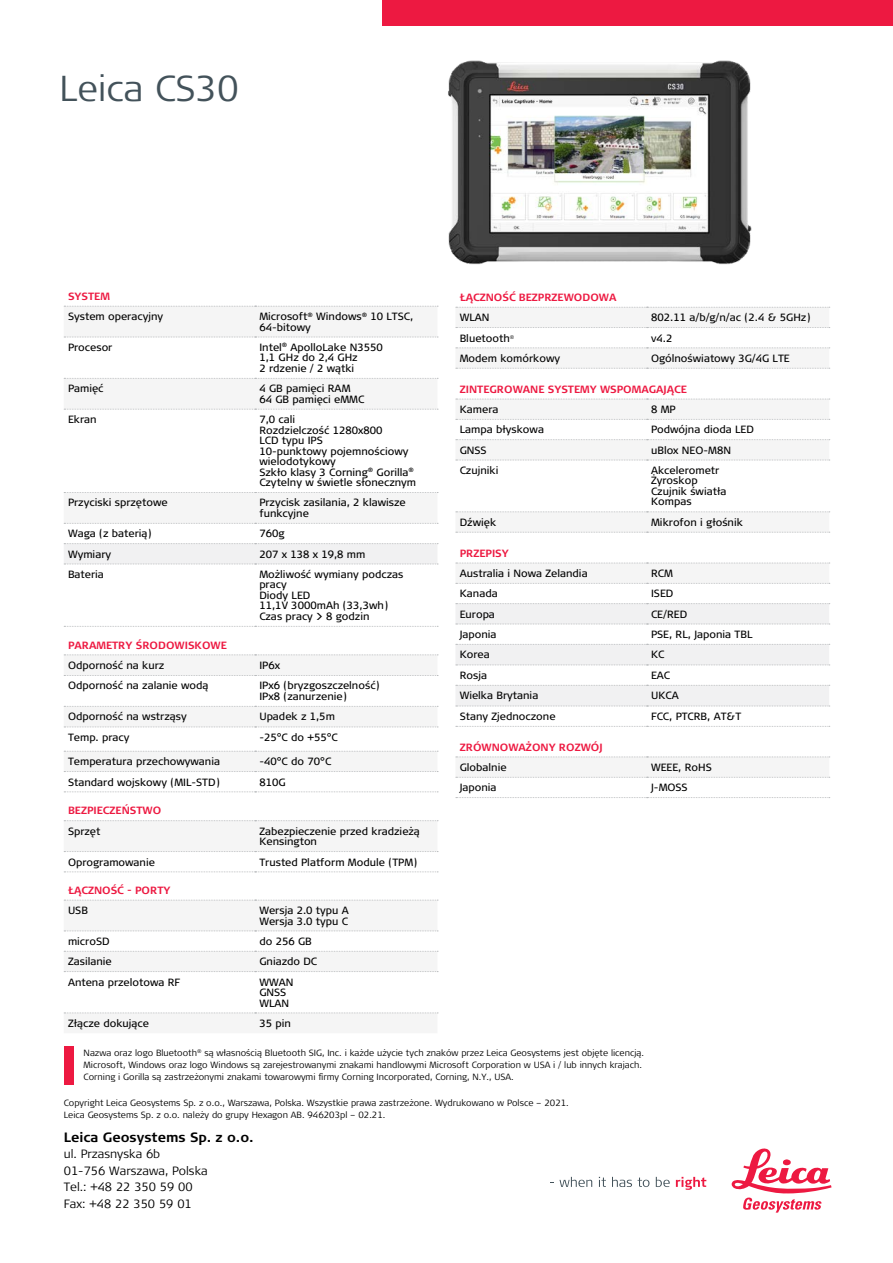
<style>
.page{position:relative;width:893px;height:1263px;background:#fff}
.page>*{position:absolute;margin:0;border:0;box-sizing:border-box;transform-origin:0 0}
.t1{font:300 36px "Signa Pro";color:#43525a}
.t2{font:700 13.5px "Signa Pro";color:#000}
.t3{font:300 12px/16.5px "Signa Pro";color:#000}
.t4{font:10.5px/10.5px "Signa Pro";color:#000}
.t5{font:700 10.5px "Signa Pro";color:#ed1941}
.t6{font:300 9px/12px "Signa Pro";color:#000}
</style>
<div class="page">
<svg style="left:559px;top:1177px;width:33px;height:10px"></svg>
<svg style="left:599px;top:1177px;width:7px;height:10px"></svg>
<svg style="left:612px;top:1177px;width:37px;height:10px"></svg>
<svg style="left:656px;top:1177px;width:14px;height:10px"></svg>
<svg style="left:676px;top:1177px;width:30px;height:13px"></svg>
<svg style="left:732px;top:1148px;width:99px;height:64px"></svg>
<div style="left:383px;top:0;width:510px;height:26px;background:#ed1941"></div>
<svg style="left:64px;top:377px;width:373px;height:574px"></svg>
<svg style="left:64px;top:306px;width:374px;height:1px"></svg>
<svg style="left:64px;top:626px;width:374px;height:1px"></svg>
<svg style="left:64px;top:654px;width:374px;height:1px"></svg>
<svg style="left:64px;top:675px;width:374px;height:1px"></svg>
<svg style="left:64px;top:706px;width:374px;height:1px"></svg>
<svg style="left:64px;top:726px;width:374px;height:1px"></svg>
<svg style="left:64px;top:751px;width:374px;height:1px"></svg>
<svg style="left:64px;top:337px;width:374px;height:1px"></svg>
<svg style="left:64px;top:378px;width:374px;height:1px"></svg>
<svg style="left:64px;top:409px;width:374px;height:1px"></svg>
<svg style="left:64px;top:492px;width:374px;height:1px"></svg>
<svg style="left:64px;top:523px;width:374px;height:1px"></svg>
<svg style="left:64px;top:543px;width:374px;height:22px"></svg>
<svg style="left:64px;top:930px;width:374px;height:1px"></svg>
<svg style="left:64px;top:820px;width:374px;height:1px"></svg>
<svg style="left:64px;top:900px;width:374px;height:1px"></svg>
<svg style="left:64px;top:771px;width:374px;height:1px"></svg>
<svg style="left:64px;top:851px;width:374px;height:1px"></svg>
<svg style="left:64px;top:951px;width:374px;height:1px"></svg>
<svg style="left:64px;top:791px;width:374px;height:1px"></svg>
<svg style="left:64px;top:871px;width:374px;height:1px"></svg>
<svg style="left:64px;top:971px;width:374px;height:1px"></svg>
<svg style="left:64px;top:1012px;width:374px;height:1px"></svg>
<svg style="left:455px;top:347px;width:374px;height:379px"></svg>
<svg style="left:456px;top:327px;width:374px;height:1px"></svg>
<svg style="left:456px;top:399px;width:374px;height:1px"></svg>
<svg style="left:456px;top:419px;width:374px;height:1px"></svg>
<svg style="left:456px;top:347px;width:374px;height:1px"></svg>
<svg style="left:456px;top:439px;width:374px;height:1px"></svg>
<svg style="left:456px;top:368px;width:374px;height:1px"></svg>
<svg style="left:456px;top:460px;width:374px;height:1px"></svg>
<svg style="left:456px;top:583px;width:374px;height:1px"></svg>
<svg style="left:456px;top:532px;width:374px;height:1px"></svg>
<svg style="left:456px;top:511px;width:374px;height:1px"></svg>
<svg style="left:456px;top:563px;width:374px;height:1px"></svg>
<svg style="left:455px;top:603px;width:375px;height:104px"></svg>
<svg style="left:456px;top:726px;width:374px;height:1px"></svg>
<svg style="left:456px;top:307px;width:374px;height:1px"></svg>
<svg style="left:455px;top:756px;width:375px;height:42px"></svg>
<img style="left:448px;top:60px;width:304px;height:205px">
<div style="left:64px;top:1046px;width:9px;height:39px;background:#ed1941"></div>
<h1 class="t1" style="left:60px;top:64px;width:181px">Leica CS30</h1>
<p class="t5" style="left:68px;top:289px;width:43px">SYSTEM</p>
<p class="t4" style="left:68px;top:311px;width:97px">System operacyjny</p>
<p class="t4" style="left:259px;top:311px;width:155px">Microsoft<sup>®</sup> Windows<sup>®</sup> 10 LTSC,<br>64-bitowy</p>
<p class="t4" style="left:68px;top:342px;width:46px">Procesor</p>
<p class="t4" style="left:259px;top:342px;width:125px">Intel<sup>®</sup> ApolloLake N3550<br>1,1 GHz do 2,4 GHz<br>2 rdzenie / 2 wątki</p>
<p class="t4" style="left:68px;top:383px;width:37px">Pamięć</p>
<p class="t4" style="left:259px;top:383px;width:106px">4 GB pamięci RAM<br>64 GB pamięci eMMC</p>
<p class="t4" style="left:68px;top:414px;width:30px">Ekran</p>
<p class="t4" style="left:259px;top:414px;width:158px">7,0 cali<br>Rozdzielczość 1280x800<br>LCD typu IPS<br>10-punktowy pojemnościowy wielodotykowy<br>Szkło klasy 3 Corning<sup>®</sup> Gorilla<sup>®<br></sup>Czytelny w świetle słonecznym</p>
<p class="t4" style="left:68px;top:497px;width:101px">Przyciski sprzętowe</p>
<p class="t4" style="left:259px;top:497px;width:148px">Przycisk zasilania, 2 klawisze funkcyjne</p>
<p class="t4" style="left:68px;top:528px;width:85px">Waga (z baterią)</p>
<p class="t4" style="left:259px;top:528px;width:27px">760g</p>
<p class="t4" style="left:68px;top:548px;width:45px">Wymiary</p>
<p class="t4" style="left:259px;top:548px;width:108px">207 x 138 x 19,8 mm</p>
<p class="t4" style="left:68px;top:568px;width:37px">Bateria</p>
<p class="t4" style="left:259px;top:568px;width:146px">Możliwość wymiany podczas pracy<br>Diody LED<br>11,1V 3000mAh (33,3wh)<br>Czas pracy &gt; 8 godzin</p>
<p class="t5" style="left:68px;top:638px;width:160px">PARAMETRY ŚRODOWISKOWE</p>
<p class="t4" style="left:68px;top:659px;width:98px">Odporność na kurz</p>
<p class="t4" style="left:259px;top:659px;width:22px">IP6x</p>
<p class="t4" style="left:68px;top:680px;width:142px">Odporność na zalanie wodą</p>
<p class="t4" style="left:259px;top:680px;width:122px">IPx6 (bryzgoszczelność)<br>IPx8 (zanurzenie)</p>
<p class="t4" style="left:68px;top:711px;width:120px">Odporność na wstrząsy</p>
<p class="t4" style="left:259px;top:711px;width:77px">Upadek z 1,5m</p>
<p class="t4" style="left:68px;top:731px;width:63px">Temp. pracy</p>
<p class="t4" style="left:259px;top:731px;width:80px">-25°C do +55°C</p>
<p class="t4" style="left:68px;top:756px;width:154px">Temperatura przechowywania</p>
<p class="t4" style="left:259px;top:756px;width:73px">-40°C do 70°C</p>
<p class="t4" style="left:68px;top:776px;width:153px">Standard wojskowy (MIL-STD)</p>
<p class="t4" style="left:259px;top:776px;width:28px">810G</p>
<p class="t5" style="left:68px;top:803px;width:95px">BEZPIECZEŃSTWO</p>
<p class="t4" style="left:68px;top:825px;width:34px">Sprzęt</p>
<p class="t4" style="left:259px;top:825px;width:162px">Zabezpieczenie przed kradzieżą<br>Kensington</p>
<p class="t4" style="left:68px;top:856px;width:88px">Oprogramowanie</p>
<p class="t4" style="left:259px;top:856px;width:159px">Trusted Platform Module (TPM)</p>
<p class="t5" style="left:68px;top:883px;width:104px">ŁĄCZNOŚĆ - PORTY</p>
<p class="t4" style="left:68px;top:905px;width:21px">USB</p>
<p class="t4" style="left:259px;top:905px;width:91px">Wersja 2.0 typu A<br>Wersja 3.0 typu C</p>
<p class="t4" style="left:68px;top:935px;width:43px">microSD</p>
<p class="t4" style="left:259px;top:935px;width:54px">do 256 GB</p>
<p class="t4" style="left:68px;top:956px;width:45px">Zasilanie</p>
<p class="t4" style="left:259px;top:956px;width:59px">Gniazdo DC</p>
<p class="t4" style="left:68px;top:976px;width:114px">Antena przelotowa RF</p>
<p class="t4" style="left:259px;top:976px;width:35px">WWAN<br>GNSS<br>WLAN</p>
<p class="t4" style="left:68px;top:1017px;width:83px">Złącze dokujące</p>
<p class="t4" style="left:259px;top:1017px;width:33px">35 pin</p>
<p class="t5" style="left:460px;top:290px;width:158px">ŁĄCZNOŚĆ BEZPRZEWODOWA</p>
<p class="t4" style="left:460px;top:312px;width:31px">WLAN</p>
<p class="t4" style="left:651px;top:312px;width:161px">802.11 a/b/g/n/ac (2.4 &amp; 5GHz)</p>
<p class="t4" style="left:460px;top:332px;width:56px">Bluetooth<sup>®</sup></p>
<p class="t4" style="left:651px;top:332px;width:23px">v4.2</p>
<p class="t4" style="left:460px;top:352px;width:102px">Modem komórkowy</p>
<p class="t4" style="left:651px;top:352px;width:140px">Ogólnoświatowy 3G/4G LTE</p>
<p class="t5" style="left:460px;top:382px;width:229px">ZINTEGROWANE SYSTEMY WSPOMAGAJĄCE</p>
<p class="t4" style="left:460px;top:404px;width:40px">Kamera</p>
<p class="t4" style="left:651px;top:404px;width:26px">8 MP</p>
<p class="t4" style="left:460px;top:424px;width:86px">Lampa błyskowa</p>
<p class="t4" style="left:651px;top:424px;width:104px">Podwójna dioda LED</p>
<p class="t4" style="left:460px;top:444px;width:28px">GNSS</p>
<p class="t4" style="left:651px;top:444px;width:81px">uBlox NEO-M8N</p>
<p class="t4" style="left:460px;top:465px;width:40px">Czujniki</p>
<p class="t4" style="left:651px;top:465px;width:77px">Akcelerometr<br>Żyroskop<br>Czujnik światła<br>Kompas</p>
<p class="t4" style="left:460px;top:516px;width:38px">Dźwięk</p>
<p class="t4" style="left:651px;top:516px;width:93px">Mikrofon i głośnik</p>
<p class="t5" style="left:460px;top:546px;width:51px">PRZEPISY</p>
<p class="t4" style="left:460px;top:568px;width:129px">Australia i Nowa Zelandia</p>
<p class="t4" style="left:651px;top:568px;width:23px">RCM</p>
<p class="t4" style="left:460px;top:588px;width:40px">Kanada</p>
<p class="t4" style="left:651px;top:588px;width:24px">ISED</p>
<p class="t4" style="left:460px;top:608px;width:37px">Europa</p>
<p class="t4" style="left:651px;top:608px;width:38px">CE/RED</p>
<p class="t4" style="left:460px;top:628px;width:38px">Japonia</p>
<p class="t4" style="left:651px;top:628px;width:103px">PSE, RL, Japonia TBL</p>
<p class="t4" style="left:460px;top:649px;width:32px">Korea</p>
<p class="t4" style="left:651px;top:649px;width:15px">KC</p>
<p class="t4" style="left:460px;top:669px;width:29px">Rosja</p>
<p class="t4" style="left:651px;top:669px;width:21px">EAC</p>
<p class="t4" style="left:460px;top:690px;width:80px">Wielka Brytania</p>
<p class="t4" style="left:651px;top:690px;width:29px">UKCA</p>
<p class="t4" style="left:460px;top:710px;width:97px">Stany Zjednoczone</p>
<p class="t4" style="left:651px;top:710px;width:92px">FCC, PTCRB, AT&amp;T</p>
<p class="t5" style="left:460px;top:740px;width:144px">ZRÓWNOWAŻONY ROZWÓJ</p>
<p class="t4" style="left:460px;top:761px;width:48px">Globalnie</p>
<p class="t4" style="left:651px;top:761px;width:62px">WEEE, RoHS</p>
<p class="t4" style="left:460px;top:782px;width:38px">Japonia</p>
<p class="t4" style="left:651px;top:782px;width:38px">J-MOSS</p>
<p class="t6" style="left:84px;top:1046px;width:562px">Nazwa oraz logo Bluetooth<sup>®</sup> są własnością Bluetooth SIG, Inc. i każde użycie tych znaków przez Leica Geosystems jest objęte licencją.<br>Microsoft, Windows oraz logo Windows są zarejestrowanymi znakami handlowymi Microsoft Corporation w USA i / lub innych krajach.<br>Corning i Gorilla są zastrzeżonymi znakami towarowymi firmy Corning Incorporated, Corning, N.Y., USA.</p>
<p class="t6" style="left:64px;top:1096px;width:507px">Copyright Leica Geosystems Sp. z o.o., Warszawa, Polska. Wszystkie prawa zastrzeżone. Wydrukowano w Polsce – 2021.<br>Leica Geosystems Sp. z o.o. należy do grupy Hexagon AB. 946203pl – 02.21.</p>
<p class="t2" style="left:64px;top:1127px;width:192px">Leica Geosystems Sp. z o.o.</p>
<p class="t3" style="left:64px;top:1145px;width:145px">ul. Przasnyska 6b<br>01-756 Warszawa, Polska<br>Tel.: +48 22 350 59 00<br>Fax: +48 22 350 59 01</p>
</div>
